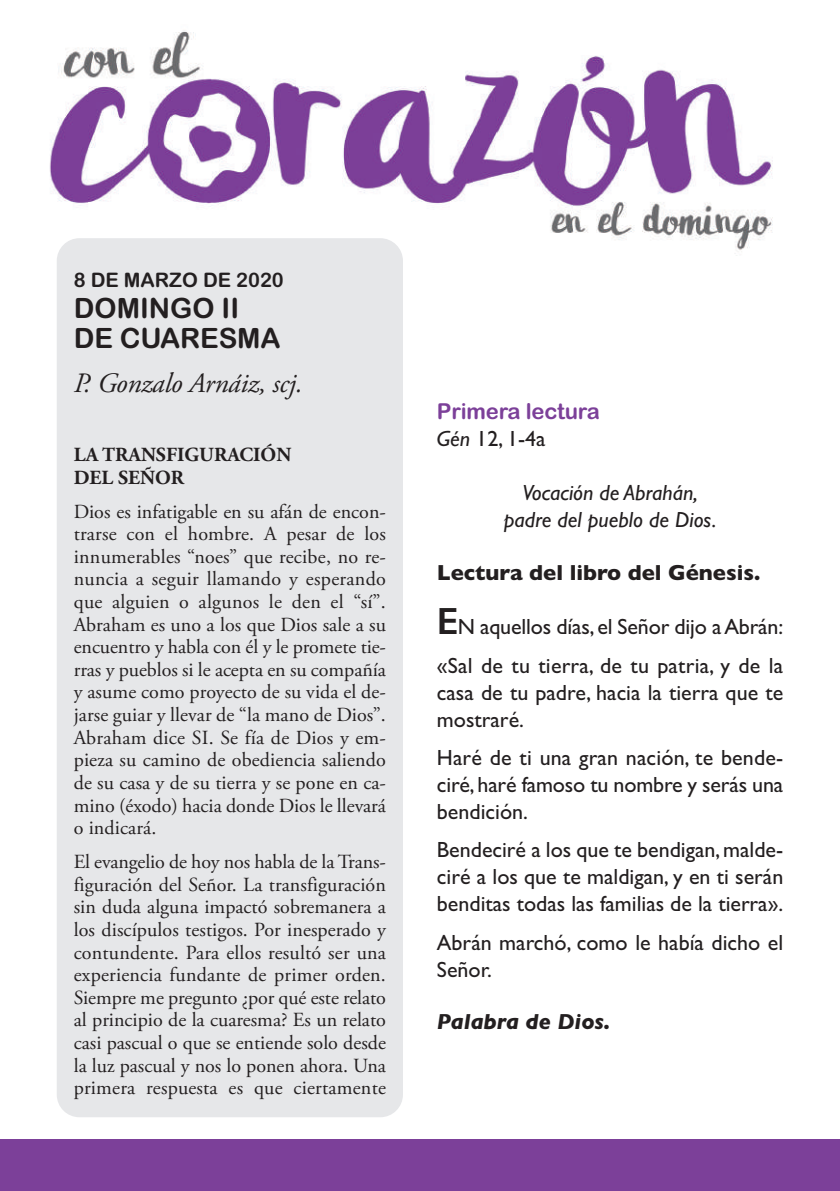
<style>
.page{position:relative;width:840px;height:1191px;background:#fff}
.page>*{position:absolute;margin:0;border:0;box-sizing:border-box;transform-origin:0 0}
.t1{font:italic 28px "Adobe Garamond Pro";letter-spacing:-.01em;color:#231f20}
.t2{font:28px/30.8px "Arial Rounded MT Bold";letter-spacing:-.005em;color:#231f20}
.t3{font:22px/27px "Gill Sans";color:#231f20}
.t4{font:italic 22px/26.8px "Gill Sans";color:#231f20;text-align:center}
.t5{font:700 22px "Gill Sans";color:#231f20}
.t6{font:22px "Arial Rounded MT Bold";letter-spacing:-.01em;color:#7c4099}
.t7{font:italic 700 22px "Gill Sans";color:#231f20}
.t8{font:20px/22.6px "Adobe Garamond Pro";letter-spacing:.005em;color:#231f20;text-align:justify}
.t9{font:700 20px/22.6px "Adobe Garamond Pro";color:#231f20}
.t10{font:20px "Arial Rounded MT Bold";color:#231f20}
.s1{font-style:italic}
.s2{font-weight:600;font-size:38px}
</style>
<div class="page">
<img style="left:49px;top:30px;width:724px;height:223px">
<div style="left:57px;top:238px;width:346px;height:879px;background:#e6e7e9;border-radius:23px"></div>
<div style="left:0;top:1140px;width:839px;height:51px;background:#7c4099"></div>
<p class="t10" style="left:74px;top:272px;width:211px">8 DE MARZO DE 2020</p>
<h1 class="t2" style="left:74px;top:295px;width:208px">DOMINGO II<br>DE CUARESMA</h1>
<h1 class="t1" style="left:74px;top:366px;width:230px">P. Gonzalo Arnáiz, scj.</h1>
<p class="t9" style="left:74px;top:443px;width:219px">LA TRANSFIGURACIÓN<br>DEL SEÑOR</p>
<p class="t8" style="left:74px;top:502px;width:313px">Dios es infatigable en su afán de encon&shy;trarse con el hombre. A pesar de los innumerables “noes” que recibe, no re&shy;nuncia a seguir llamando y esperando que alguien o algunos le den el “sí”.<br>Abraham es uno a los que Dios sale a su encuentro y habla con él y le promete tie&shy;rras y pueblos si le acepta en su compañía y asume como proyecto de su vida el de&shy;jarse guiar y llevar de “la mano de Dios”.<br>Abraham dice SI. Se fía de Dios y em&shy;pieza su camino de obediencia saliendo de su casa y de su tierra y se pone en ca&shy;mino (éxodo) hacia donde Dios le llevará o indicará.</p>
<p class="t8" style="left:74px;top:852px;width:313px">El evangelio de hoy nos habla de la Trans&shy;figuración del Señor. La transfiguración sin duda alguna impactó sobremanera a los discípulos testigos. Por inesperado y contundente. Para ellos resultó ser una experiencia fundante de primer orden.<br>Siempre me pregunto ¿por qué este relato al principio de la cuaresma? Es un relato casi pascual o que se entiende solo desde la luz pascual y nos lo ponen ahora. Una primera respuesta es que ciertamente</p>
<p class="t6" style="left:436px;top:403px;width:164px">Primera lectura</p>
<p class="t3" style="left:436px;top:427px;width:110px"><span class="s1">Gén</span> 12, 1-4a</p>
<p class="t4" style="left:503px;top:478px;width:214px">Vocación de Abrahán, padre del pueblo de Dios.</p>
<p class="t5" style="left:436px;top:565px;width:324px">Lectura del libro del Génesis.</p>
<p class="t3" style="left:436px;top:610px;width:347px;line-height:38.4px"><span class="s2">E</span>N aquellos días, el Señor dijo a Abrán: «Sal de tu tierra, de tu patria, y de la</p>
<p class="t3" style="left:436px;top:681px;width:347px">casa de tu padre, hacia la tierra que te mostraré.</p>
<p class="t3" style="left:436px;top:746px;width:347px;text-align:justify">Haré de ti una gran nación, te bende&shy;ciré, haré famoso tu nombre y serás una bendición.</p>
<p class="t3" style="left:436px;top:838px;width:348px;text-align:justify">Bendeciré a los que te bendigan, malde&shy;ciré a los que te maldigan, y en ti serán benditas todas las familias de la tierra».</p>
<p class="t3" style="left:436px;top:931px;width:347px">Abrán marchó, como le había dicho el<br>Señor.</p>
<p class="t7" style="left:436px;top:1008px;width:175px">Palabra de Dios.</p>
</div>
